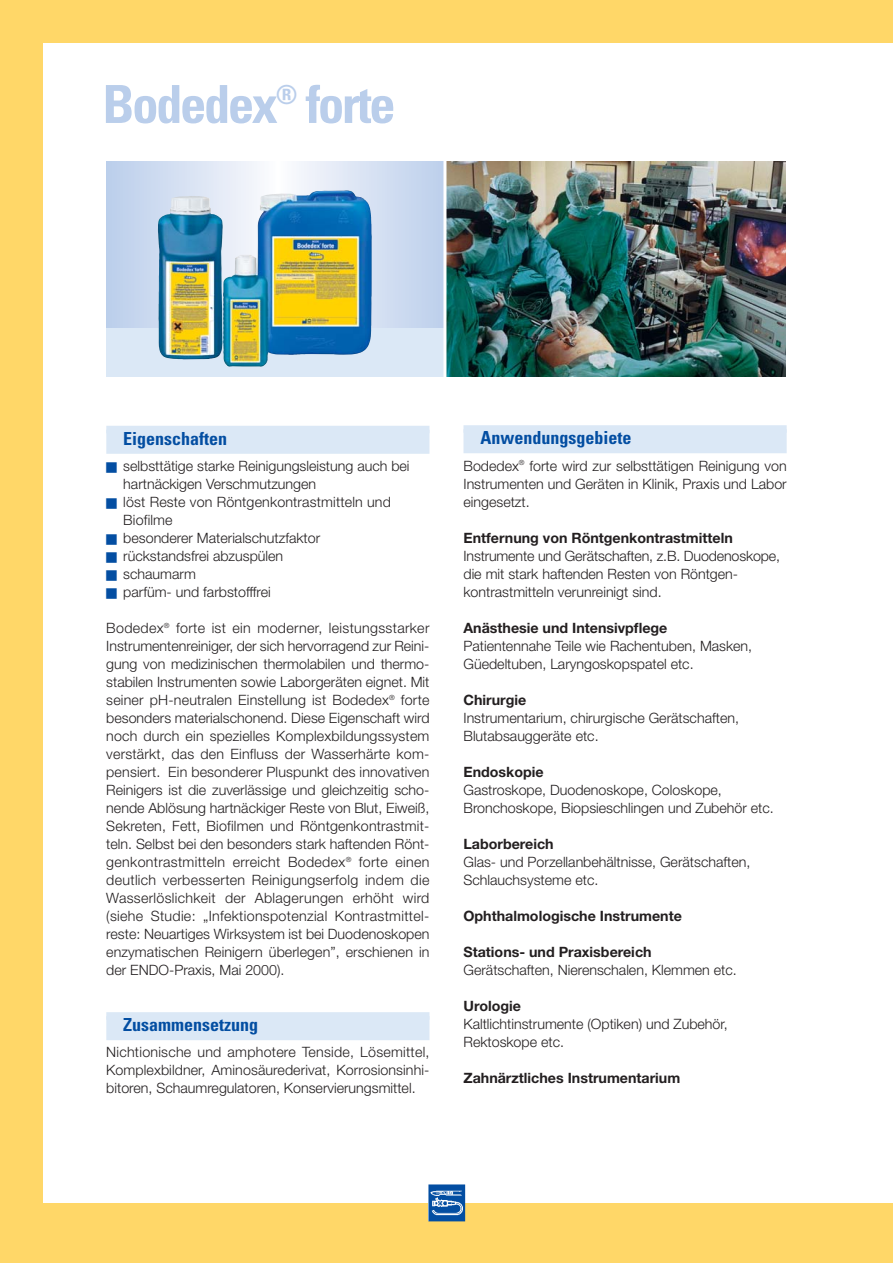
<style>
.page{position:relative;width:893px;height:1263px;background:#fff}
.page>*{position:absolute;margin:0;border:0;box-sizing:border-box;transform-origin:0 0}
.t1{font:700 condensed 52.5px "Univers";letter-spacing:-.045em;color:#baceeb}
.t2{font:700 condensed 18px "Univers";color:#034ea2}
.t3{font:300 14.25px/18px "Helvetica Neue";color:#231f20}
.t4{font:700 14.25px "Helvetica Neue";color:#231f20}
.s1{color:#034ea2}
</style>
<div class="page">
<div style="left:106px;top:426px;width:323px;height:7px;background:#dbe8f6"></div>
<div style="left:106px;top:430px;width:323px;height:24px;background:#dbe8f6"></div>
<div style="left:106px;top:1012px;width:323px;height:8px;background:#dbe8f6"></div>
<div style="left:106px;top:1016px;width:323px;height:24px;background:#dbe8f6"></div>
<div style="left:0;top:1203px;width:893px;height:60px;background:#ffd768"></div>
<div style="left:0;top:0;width:43px;height:1263px;background:#ffd768"></div>
<div style="left:463px;top:425px;width:324px;height:8px;background:#dbe8f6"></div>
<div style="left:463px;top:429px;width:324px;height:24px;background:#dbe8f6"></div>
<img style="left:106px;top:162px;width:337px;height:166px">
<img style="left:428px;top:1184px;width:38px;height:38px">
<img style="left:446px;top:162px;width:339px;height:215px">
<div style="left:0;top:0;width:893px;height:43px;background:#ffd768"></div>
<svg style="left:106px;top:328px;width:337px;height:49px;background:#abc8db"></svg>
<img style="left:158px;top:196px;width:79px;height:164px">
<h1 class="t1" style="left:102px;top:85px;width:295px">Bodedex<sup>®</sup> forte</h1>
<p class="t2" style="left:123px;top:432px;width:105px">Eigenschaften</p>
<p class="t3" style="left:123px;top:458px;width:288px;text-indent:-17px"><span class="s1">■</span> selbsttätige starke Reinigungsleistung auch bei hartnäckigen Verschmutzungen</p>
<p class="t3" style="left:123px;top:494px;width:269px;text-indent:-17px"><span class="s1">■</span> löst Reste von Röntgenkontrastmitteln und<br>Biofilme</p>
<p class="t3" style="left:106px;top:530px;width:215px"><span class="s1">■</span> besonderer Materialschutzfaktor</p>
<p class="t3" style="left:106px;top:548px;width:178px"><span class="s1">■</span> rückstandsfrei abzuspülen</p>
<p class="t3" style="left:106px;top:566px;width:91px"><span class="s1">■</span> schaumarm</p>
<p class="t3" style="left:106px;top:584px;width:166px"><span class="s1">■</span> parfüm- und farbstofffrei</p>
<p class="t3" style="left:106px;top:620px;width:325px;text-align:justify">Bodedex<sup>®</sup> forte ist ein moderner, leistungsstarker Instrumentenreiniger, der sich hervorragend zur Reini&shy;gung von medizinischen thermolabilen und thermo - stabilen Instrumenten sowie Laborgeräten eignet. Mit seiner pH-neutralen Einstellung ist Bodedex<sup>®</sup> forte besonders materialschonend. Diese Eigenschaft wird noch durch ein spezielles Komplexbildungssystem verstärkt, das den Einfluss der Wasserhärte kom&shy;pensiert. Ein besonderer Pluspunkt des innovativen Reinigers ist die zuverlässige und gleichzeitig scho&shy;nende Ablösung hartnäckiger Reste von Blut, Eiweiß, Sekreten, Fett, Biofilmen und Röntgenkontrastmit&shy;teln. Selbst bei den besonders stark haftenden Rönt&shy;genkontrastmitteln erreicht Bodedex<sup>®</sup> forte einen deutlich verbesserten Reinigungserfolg indem die Wasserlöslichkeit der Ablagerungen erhöht wird (siehe Studie: „Infektionspotenzial Kontrastmittel - reste: Neuartiges Wirksystem ist bei Duodenoskopen enzymatischen Reinigern überlegen”, erschienen in der ENDO-Praxis, Mai 2000).</p>
<p class="t2" style="left:123px;top:1018px;width:136px">Zusammensetzung</p>
<p class="t3" style="left:106px;top:1045px;width:325px;text-align:justify">Nichtionische und amphotere Tenside, Lösemittel, Komplexbildner, Aminosäurederivat, Korrosionsinhi&shy;bitoren, Schaumregulatoren, Konservierungsmittel.</p>
<p class="t2" style="left:480px;top:431px;width:152px">Anwendungsgebiete</p>
<p class="t3" style="left:463px;top:458px;width:325px;text-align:justify">Bodedex<sup>®</sup> forte wird zur selbsttätigen Reinigung von Instrumenten und Geräten in Klinik, Praxis und Labor eingesetzt.</p>
<p class="t4" style="left:463px;top:532px;width:271px">Entfernung von Röntgenkontrastmitteln</p>
<p class="t3" style="left:463px;top:548px;width:318px">Instrumente und Gerätschaften, z.B. Duodenoskope, die mit stark haftenden Resten von Röntgen - kontrastmitteln verunreinigt sind.</p>
<p class="t4" style="left:463px;top:622px;width:205px">Anästhesie und Intensivpflege</p>
<p class="t3" style="left:463px;top:638px;width:290px">Patientennahe Teile wie Rachentuben, Masken,<br>Güedeltuben, Laryngoskopspatel etc.</p>
<p class="t4" style="left:463px;top:694px;width:64px">Chirurgie</p>
<p class="t3" style="left:463px;top:710px;width:277px">Instrumentarium, chirurgische Gerätschaften,<br>Blutabsauggeräte etc.</p>
<p class="t4" style="left:463px;top:766px;width:82px">Endoskopie</p>
<p class="t3" style="left:463px;top:782px;width:312px">Gastroskope, Duodenoskope, Coloskope,<br>Bronchoskope, Biopsieschlingen und Zubehör etc.</p>
<p class="t4" style="left:463px;top:838px;width:92px">Laborbereich</p>
<p class="t3" style="left:463px;top:854px;width:288px">Glas- und Porzellanbehältnisse, Gerätschaften,<br>Schlauchsysteme etc.</p>
<p class="t4" style="left:463px;top:910px;width:220px">Ophthalmologische Instrumente</p>
<p class="t4" style="left:463px;top:946px;width:190px">Stations- und Praxisbereich</p>
<p class="t3" style="left:463px;top:962px;width:275px">Gerätschaften, Nierenschalen, Klemmen etc.</p>
<p class="t4" style="left:463px;top:1000px;width:59px">Urologie</p>
<p class="t3" style="left:463px;top:1016px;width:266px">Kaltlichtinstrumente (Optiken) und Zubehör,<br>Rektoskope etc.</p>
<p class="t4" style="left:463px;top:1072px;width:218px">Zahnärztliches Instrumentarium</p>
</div>
